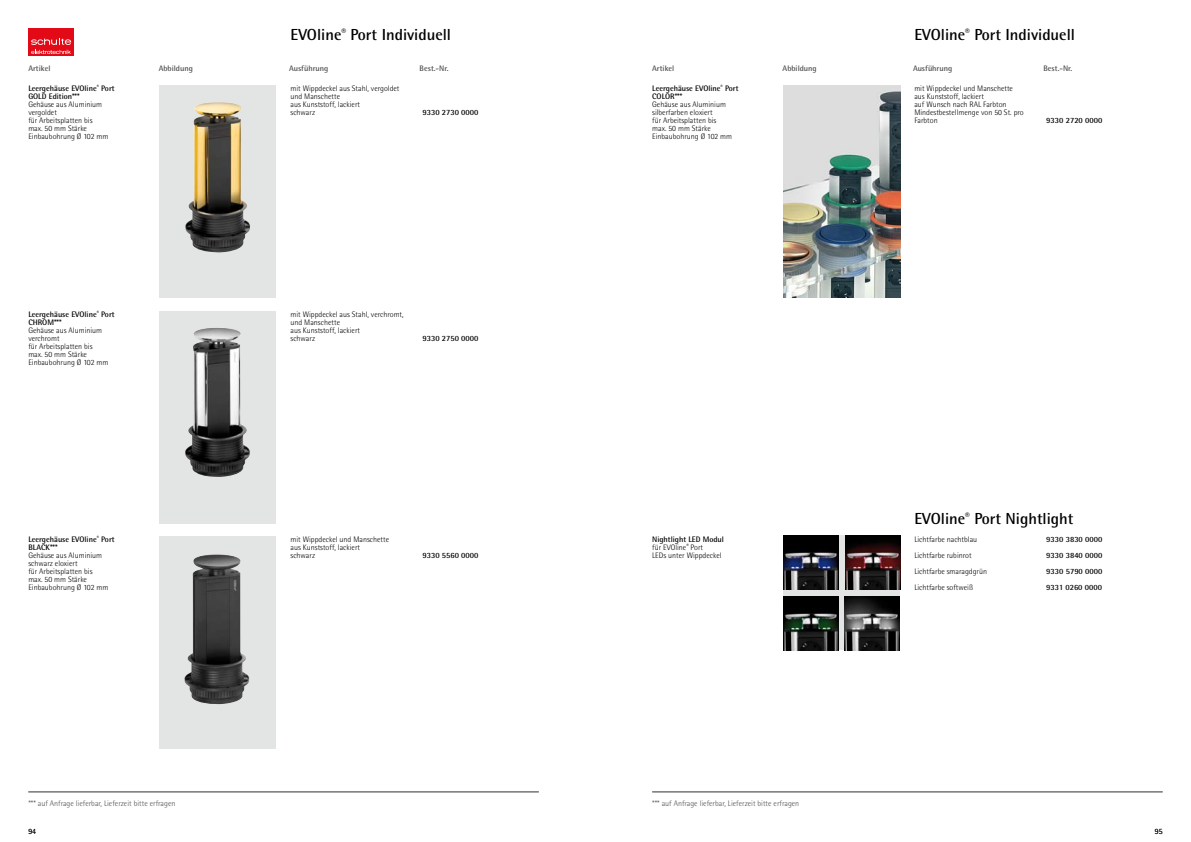
<style>
.page{position:relative;width:1191px;height:842px;background:#fff}
.page>*{position:absolute;margin:0;border:0;box-sizing:border-box;transform-origin:0 0}
.t1{font:700 16px "Rotis Semi Sans";color:#000}
.t2{font:300 8px/8px "Rotis Semi Sans";color:#000}
.t3{font:700 8px/8px "Rotis Semi Sans";color:#000}
.t4{font:300 8px "Rotis Semi Sans";color:#4d4d4d}
.t5{font:700 8px "Rotis Semi Sans";color:#4d4d4d}
.s1{font-weight:700}
</style>
<div class="page">
<div style="left:28px;top:48px;width:46px;height:8px;background:#e20a16"></div>
<div style="left:28px;top:28px;width:46px;height:19px;background:#e20a16"></div>
<svg style="left:31px;top:39px;width:40px;height:15px"></svg>
<img style="left:783px;top:85px;width:117px;height:212px">
<div style="left:159px;top:85px;width:117px;height:212px;background:#e3e4e4"></div>
<img style="left:185px;top:102px;width:65px;height:150px">
<div style="left:159px;top:311px;width:117px;height:212px;background:#e3e4e4"></div>
<img style="left:185px;top:328px;width:65px;height:149px">
<div style="left:159px;top:536px;width:117px;height:212px;background:#e3e4e4"></div>
<img style="left:184px;top:554px;width:66px;height:151px">
<div style="left:783px;top:536px;width:117px;height:114px;background:#e3e4e4"></div>
<img style="left:783px;top:536px;width:55px;height:54px">
<img style="left:783px;top:596px;width:55px;height:54px">
<img style="left:845px;top:536px;width:55px;height:54px">
<img style="left:845px;top:596px;width:54px;height:54px">
<hr style="left:28px;top:792px;width:511px;height:1px;background:#707173">
<hr style="left:652px;top:792px;width:510px;height:1px;background:#707173">
<h1 class="t1" style="left:291px;top:25px;width:162px">EVOline<sup>®</sup> Port Individuell</h1>
<h1 class="t1" style="left:914px;top:25px;width:162px">EVOline<sup>®</sup> Port Individuell</h1>
<p class="t5" style="left:28px;top:63px;width:24px">Artikel</p>
<p class="t5" style="left:159px;top:63px;width:36px">Abbildung</p>
<p class="t5" style="left:289px;top:63px;width:41px">Ausführung</p>
<p class="t5" style="left:419px;top:63px;width:30px">Best.-Nr.</p>
<p class="t5" style="left:652px;top:63px;width:24px">Artikel</p>
<p class="t5" style="left:782px;top:63px;width:36px">Abbildung</p>
<p class="t5" style="left:913px;top:63px;width:41px">Ausführung</p>
<p class="t5" style="left:1043px;top:63px;width:30px">Best.-Nr.</p>
<p class="t3" style="left:28px;top:84px;width:88px">Leergehäuse EVOline<sup>®</sup> Port<br>GOLD Edition***</p>
<p class="t2" style="left:28px;top:100px;width:81px">Gehäuse aus Aluminium vergoldet<br>für Arbeitsplatten bis max. 50 mm Stärke<br>Einbaubohrung Ø 102 mm</p>
<p class="t3" style="left:28px;top:310px;width:88px">Leergehäuse EVOline<sup>®</sup> Port<br>CHROM***</p>
<p class="t2" style="left:28px;top:326px;width:81px">Gehäuse aus Aluminium verchromt<br>für Arbeitsplatten bis max. 50 mm Stärke<br>Einbaubohrung Ø 102 mm</p>
<p class="t3" style="left:28px;top:535px;width:88px">Leergehäuse EVOline<sup>®</sup> Port<br>BLACK***</p>
<p class="t2" style="left:28px;top:551px;width:81px">Gehäuse aus Aluminium schwarz eloxiert<br>für Arbeitsplatten bis max. 50 mm Stärke<br>Einbaubohrung Ø 102 mm</p>
<p class="t2" style="left:290px;top:84px;width:110px">mit Wippdeckel aus Stahl, vergoldet und Manschette<br>aus Kunststoff, lackiert<br>schwarz</p>
<p class="t3" style="left:422px;top:108px;width:57px">9330 2730 0000</p>
<p class="t2" style="left:290px;top:310px;width:115px">mit Wippdeckel aus Stahl, verchromt, und Manschette<br>aus Kunststoff, lackiert<br>schwarz</p>
<p class="t3" style="left:422px;top:334px;width:57px">9330 2750 0000</p>
<p class="t2" style="left:290px;top:535px;width:100px">mit Wippdeckel und Manschette aus Kunststoff, lackiert<br>schwarz</p>
<p class="t3" style="left:422px;top:551px;width:57px">9330 5560 0000</p>
<p class="t3" style="left:652px;top:84px;width:88px">Leergehäuse EVOline<sup>®</sup> Port<br>COLOR***</p>
<p class="t2" style="left:652px;top:100px;width:81px">Gehäuse aus Aluminium silberfarben eloxiert<br>für Arbeitsplatten bis max. 50 mm Stärke<br>Einbaubohrung Ø 102 mm</p>
<p class="t2" style="left:914px;top:84px;width:111px">mit Wippdeckel und Manschette aus Kunststoff, lackiert<br>auf Wunsch nach RAL Farbton<br>Mindestbestellmenge von 50 St. pro<br>Farbton</p>
<p class="t3" style="left:1046px;top:116px;width:57px">9330 2720 0000</p>
<h1 class="t1" style="left:914px;top:509px;width:160px">EVOline<sup>®</sup> Port Nightlight</h1>
<p class="t2" style="left:652px;top:535px;width:73px"><span class="s1">Nightlight LED Modul </span>für EVOline<sup>®</sup> Port<br>LEDs unter Wippdeckel</p>
<p class="t2" style="left:914px;top:531px;width:74px;line-height:16px">Lichtfarbe nachtblau<br>Lichtfarbe rubinrot<br>Lichtfarbe smaragdgrün<br>Lichtfarbe softweiß</p>
<p class="t3" style="left:1046px;top:531px;width:57px;line-height:16px;text-align:justify">9330 3830 0000<br>9330 3840 0000<br>9330 5790 0000<br>9331 0260 0000</p>
<p class="t4" style="left:28px;top:798px;width:149px">*** auf Anfrage lieferbar, Lieferzeit bitte erfragen</p>
<p class="t4" style="left:652px;top:798px;width:149px">*** auf Anfrage lieferbar, Lieferzeit bitte erfragen</p>
<p class="t2" style="left:28px;top:827px;width:9px">94</p>
<p class="t2" style="left:1154px;top:828px;width:9px">95</p>
</div>
